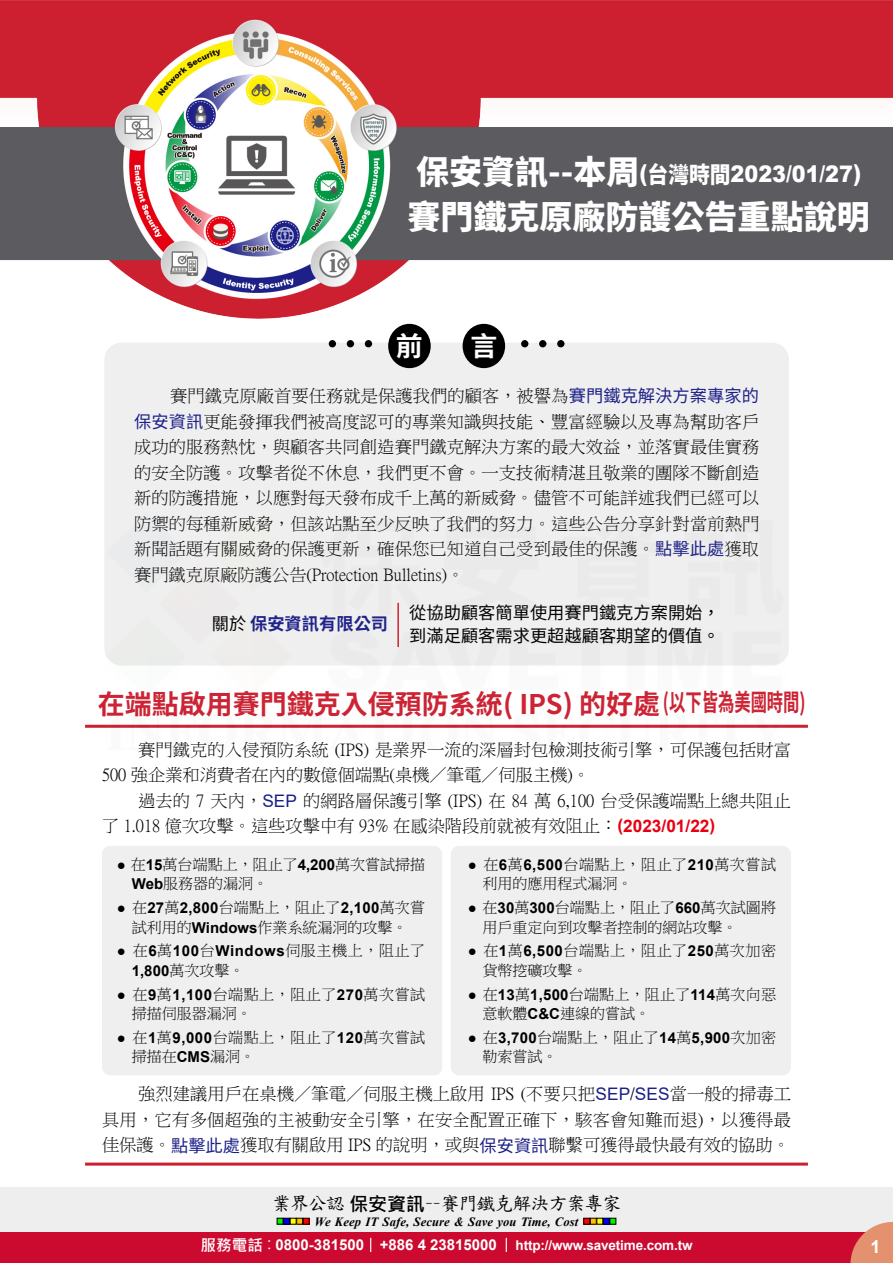
<style>
.page{position:relative;width:893px;height:1263px;background:#fff}
.page>*{position:absolute;margin:0;border:0;box-sizing:border-box;transform-origin:0 0}
.t1{font:54px "DF Yuan Std W5";color:#000}
.t2{font:800 33px "Source Han Sans TW";color:#fff}
.t3{font:700 27px "Source Han Sans TW";color:#cc2031}
.t4{font:700 27px "Source Han Sans TW";color:#fff}
.t5{font:700 24px "Source Han Sans TW";color:#cc2031;scale:.68 1}
.t6{font:900 22.8px "Arial";color:#fff;scale:.91 1}
.t7{font:18.9px "DF Kai Shu SB Estd BF";letter-spacing:-.05em;color:#000}
.t8{font:700 18px "Arial";color:#fff}
.t9{font:17.25px/25.5px "P Ming Li U";color:#000;text-align:justify}
.t10{font:17.25px/22.5px "Source Han Sans TW";color:#000;text-align:right}
.t11{font:700 17.25px "Source Han Sans TW";color:#1d2088}
.t12{font:15px/19.5px "P Ming Li U";color:#000}
.t13{font:15px/19.5px "P Ming Li U";letter-spacing:.035em;color:#000}
.t14{font:15px/19.5px "P Ming Li U";letter-spacing:.02em;color:#000}
.t15{font:15px "P Ming Li U";letter-spacing:.04em;color:#000}
.t16{font:700 15px "Arial";color:#000}
.t17{font:700 13.5px "Arial";letter-spacing:-.01em;color:#fff}
.t18{font:italic 700 12.6px "Times New Roman";letter-spacing:.005em;color:#000}
.s1{font-family:"Source Han Sans TW";font-weight:800;font-size:33px}
.s2{font-family:"Source Han Sans TW";font-weight:800}
.s3{font-family:"Source Han Sans TW";font-weight:700;font-size:27px;color:#fff}
.s4{font-family:"DF Yuan Std W5";font-weight:400;font-size:54px;color:#000}
.s5{font-family:"Source Han Sans TW";color:#1d2088}
.s6{font-weight:400;color:#000}
.s7{color:#e60012}
.s8{font-family:"Arial";color:#1d2088}
.s9{font-family:"Arial";font-weight:700;color:#e60012}
.s10{font-family:"Arial"}
.s11{font-family:"Arial";font-weight:700}
.s12{font-family:"P Ming Li U";font-weight:400}
.s13{font-family:"Microsoft Jheng Hei";font-weight:700}
.s14{font-family:"Microsoft Jheng Hei";font-size:15.6px}
.s15{font-family:"Microsoft Jheng Hei";font-weight:400;font-size:15.6px}
.s16{font-size:15px}
</style>
<div class="page">
<div style="left:0;top:1187px;width:893px;height:49px;background:#eee"></div>
<svg style="left:277px;top:1218px;width:32px;height:6px"></svg>
<svg style="left:584px;top:1218px;width:32px;height:6px"></svg>
<div style="left:0;top:1232px;width:893px;height:31px;background:#cc0a2f"></div>
<svg style="left:850px;top:1222px;width:43px;height:41px"></svg>
<svg style="left:370px;top:1238px;width:1px;height:14px"></svg>
<svg style="left:506px;top:1238px;width:1px;height:14px"></svg>
<img style="left:0;top:0;width:893px;height:327px">
<div style="left:104px;top:343px;width:685px;height:322px;background:#efefef;border-radius:17px"></div>
<div style="left:388px;top:324px;width:43px;height:44px;background:#000;border-radius:50%"></div>
<div style="left:463px;top:324px;width:42px;height:44px;background:#000;border-radius:50%"></div>
<div style="left:102px;top:846px;width:340px;height:229px;background:#efefef;border-radius:9px"></div>
<div style="left:451px;top:846px;width:340px;height:229px;background:#efefef;border-radius:9px"></div>
<hr style="left:85px;top:725px;width:723px;height:3px;background:#cc2031">
<hr style="left:85px;top:1162px;width:723px;height:3px;background:#cc2031">
<img style="left:106px;top:602px;width:681px;height:126px">
<h3 class="t6" style="left:416px;top:157px;width:490px"><span class="s1">保安資訊--本周</span>(<span class="s2">台灣時間</span>2023/01/27)</h3>
<h2 class="t2" style="left:408px;top:198px;width:463px">賽門鐵克原廠防護公告重點說明</h2>
<h1 class="t1" style="left:323px;top:315px;width:101px">… <span class="s3">前</span></h1>
<h3 class="t4" style="left:470px;top:331px;width:101px">言 <span class="s4">…</span></h3>
<p class="t9" style="left:134px;top:383px;width:627px;text-indent:36px">賽門鐵克原廠首要任務就是保護我們的顧客，被譽為<span class="s5">賽門鐵克解決方案專家的保安資訊</span>更能發揮我們被高度認可的專業知識與技能、豐富經驗以及專為幫助客戶成功的服務熱忱，與顧客共同創造賽門鐵克解決方案的最大效益，並落實最佳實務的安全防護。攻擊者從不休息，我們更不會。一支技術精湛且敬業的團隊不斷創造新的防護措施，以應對每天發布成千上萬的新威脅。儘管不可能詳述我們已經可以防禦的每種新威脅，但該站點至少反映了我們的努力。這些公告分享針對當前熱門新聞話題有關威脅的保護更新，確保您已知道自己受到最佳的保護。<span class="s5">點擊此處</span>獲取賽門鐵克原廠防護公告(Protection Bulletins)。</p>
<p class="t11" style="left:212px;top:614px;width:178px"><span class="s6">關於</span> 保安資訊有限公司</p>
<p class="t10" style="left:212px;top:602px;width:509px"><span class="s7">　</span> 從協助顧客簡單使用賽門鐵克方案開始，<br>　　 　　　　　　　　　 到滿足顧客需求更超越顧客期望的價值。</p>
<h3 class="t3" style="left:98px;top:688px;width:564px">在端點啟用賽門鐵克入侵預防系統( IPS) 的好處</h3>
<p class="t9" style="left:102px;top:737px;width:690px;text-indent:36px">賽門鐵克的入侵預防系統 (IPS) 是業界一流的深層封包檢測技術引擎，可保護包括財富<br>500 強企業和消費者在內的數億個端點(桌機／筆電／伺服主機)。</p>
<p class="t9" style="left:102px;top:788px;width:690px;text-indent:36px">過去的 7 天內，<span class="s8">SEP</span> 的網路層保護引擎 (IPS) 在 84 萬 6,100 台受保護端點上總共阻止了 1.018 億次攻擊。這些攻擊中有 93% 在感染階段前就被有效阻止：<span class="s9">(2023/01/22)</span></p>
<h3 class="t5" style="left:663px;top:689px;width:212px">(以下皆為美國時間)</h3>
<p class="t12" style="left:132px;top:855px;width:295px;text-indent:-15px"><span class="s10">●</span> 在<span class="s11">15</span>萬台端點上，阻止了<span class="s11">4,200</span>萬次嘗試掃描<br><span class="s11">Web</span>服務器的漏洞。</p>
<p class="t12" style="left:117px;top:898px;width:310px;text-align:center"><span class="s10">●</span> 在<span class="s11">27</span>萬<span class="s11">2,800</span>台端點上，阻止了<span class="s11">2,100</span>萬次嘗試利用的<span class="s11">Windows</span>作業系統漏洞的攻擊。</p>
<p class="t15" style="left:117px;top:943px;width:310px"><span class="s10">●</span> 在<span class="s11">6</span>萬<span class="s11">100</span>台<span class="s11">Windows</span>伺服主機上，阻止了</p>
<p class="t16" style="left:132px;top:960px;width:114px">1,800<span class="s12">萬次攻擊。</span></p>
<p class="t13" style="left:132px;top:984px;width:295px;text-indent:-15px"><span class="s10">●</span> 在<span class="s11">9</span>萬<span class="s11">1,100</span>台端點上，阻止了<span class="s11">270</span>萬次嘗試掃描伺服器漏洞。</p>
<p class="t13" style="left:132px;top:1028px;width:295px;text-indent:-15px"><span class="s10">●</span> 在<span class="s11">1</span>萬<span class="s11">9,000</span>台端點上，阻止了<span class="s11">120</span>萬次嘗試掃描在<span class="s11">CMS</span>漏洞。</p>
<p class="t12" style="left:483px;top:855px;width:295px;text-indent:-15px"><span class="s10">●</span> 在<span class="s11">6</span>萬<span class="s11">6,500</span>台端點上，阻止了<span class="s11">210</span>萬次嘗試利用的應用程式漏洞。</p>
<p class="t12" style="left:483px;top:898px;width:295px;text-indent:-15px"><span class="s10">●</span> 在<span class="s11">30</span>萬<span class="s11">300</span>台端點上，阻止了<span class="s11">660</span>萬次試圖將用戶重定向到攻擊者控制的網站攻擊。</p>
<p class="t13" style="left:483px;top:941px;width:295px;text-indent:-15px"><span class="s10">●</span> 在<span class="s11">1</span>萬<span class="s11">6,500</span>台端點上，阻止了<span class="s11">250</span>萬次加密貨幣挖礦攻擊。</p>
<p class="t12" style="left:483px;top:984px;width:295px;text-indent:-15px"><span class="s10">●</span> 在<span class="s11">13</span>萬<span class="s11">1,500</span>台端點上，阻止了<span class="s11">114</span>萬次向惡意軟體<span class="s11">C&amp;C</span>連線的嘗試。</p>
<p class="t14" style="left:483px;top:1028px;width:295px;text-indent:-15px"><span class="s10">●</span> 在<span class="s11">3,700</span>台端點上，阻止了<span class="s11">14</span>萬<span class="s11">5,900</span>次加密勒索嘗試。</p>
<p class="t9" style="left:102px;top:1081px;width:690px;text-indent:36px">強烈建議用戶在桌機／筆電／伺服主機上啟用 IPS (不要只把<span class="s8">SEP</span>/<span class="s8">SES</span>當一般的掃毒工具用，它有多個超強的主被動安全引擎，在安全配置正確下，駭客會知難而退)，以獲得最佳保護。<span class="s5">點擊此處</span>獲取有關啟用 IPS 的說明，或與<span class="s5">保安資訊</span>聯繫可獲得最快最有效的協助。</p>
<p class="t7" style="left:272px;top:1194px;width:351px">業界公認<span class="s13">保安資訊</span>－－賽門鐵克解決方案專家</p>
<p class="t18" style="left:315px;top:1212px;width:265px">We Keep IT Safe, Secure &amp; Save you Time, Cost</p>
<p class="t17" style="left:200px;top:1235px;width:494px"><span class="s14">服務電話</span><span class="s15">：</span><span class="s16">0800-381500 +886 4 23815000</span> http://www.savetime.com.tw</p>
<p class="t8" style="left:870px;top:1234px;width:12px">1</p>
</div>
